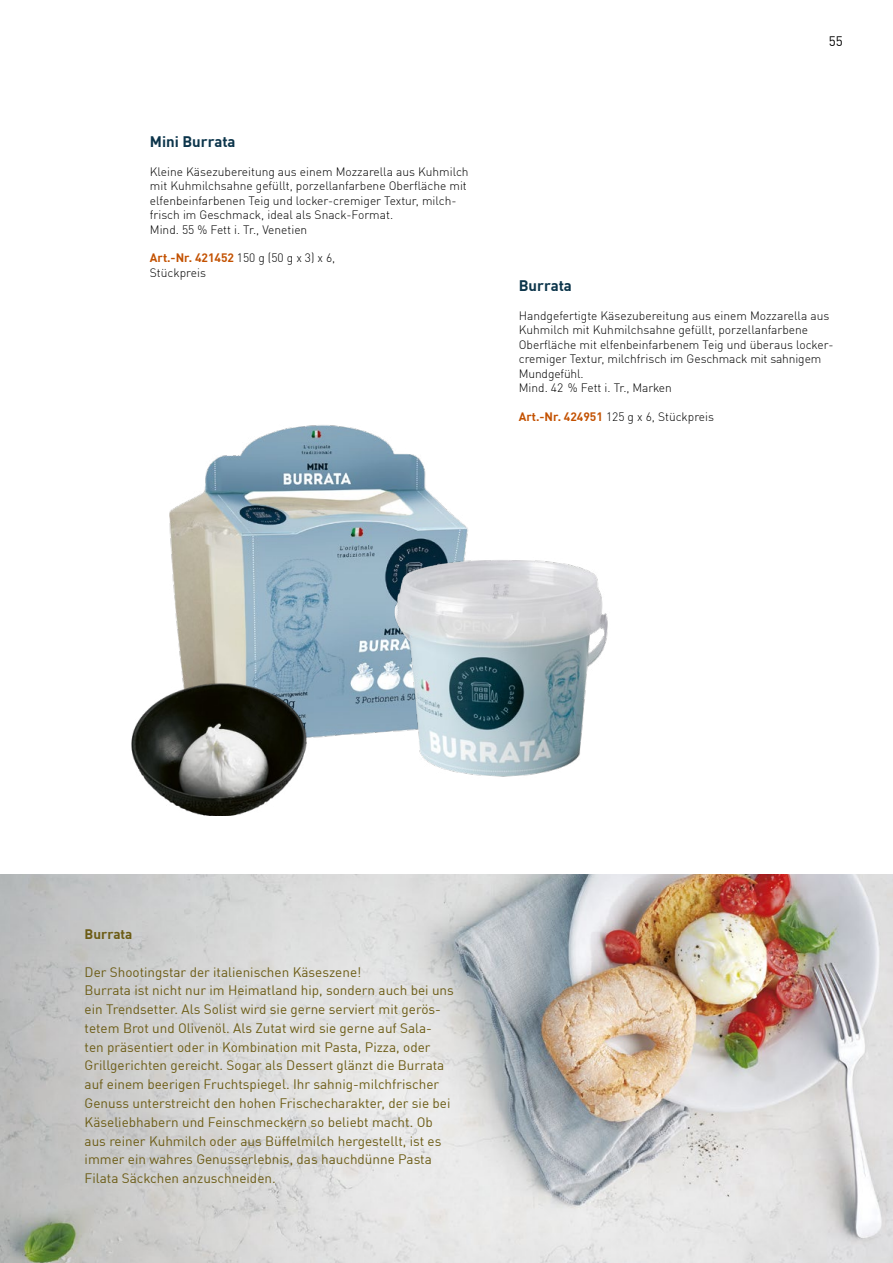
<style>
.page{position:relative;width:893px;height:1263px;background:#fff}
.page>*{position:absolute;margin:0;border:0;box-sizing:border-box;transform-origin:0 0}
.t1{font:700 15px "DIN Offc";color:#0c354b}
.t2{font:13.5px/18.8px "DIN Offc";color:#6c5c15}
.t3{font:700 13.5px "DIN Offc";color:#6c5c15}
.t4{font:13.5px "DIN Offc";color:#000}
.t5{font:300 12px/14.4px "DIN Offc";color:#000}
.s1{font-weight:700;color:#c35100}
</style>
<div class="page">
<img style="left:0;top:874px;width:893px;height:389px">
<img style="left:169px;top:425px;width:297px;height:313px">
<img style="left:354px;top:527px;width:254px;height:250px">
<img style="left:131px;top:680px;width:179px;height:135px">
<p class="t1" style="left:150px;top:132px;width:87px">Mini Burrata</p>
<p class="t5" style="left:150px;top:164px;width:320px">Kleine Käsezubereitung aus einem Mozzarella aus Kuhmilch mit Kuhmilchsahne gefüllt, porzellanfarbene Oberfläche mit elfenbeinfarbenen Teig und locker-cremiger Textur, milch&shy;frisch im Geschmack, ideal als Snack-Format.<br>Mind. 55 % Fett i. Tr., Venetien</p>
<p class="t5" style="left:150px;top:251px;width:187px"><span class="s1">Art.-Nr. 421452</span> 150 g (50 g x 3) x 6,<br>Stückpreis</p>
<p class="t4" style="left:829px;top:33px;width:16px">55</p>
<p class="t1" style="left:519px;top:276px;width:55px">Burrata</p>
<p class="t5" style="left:519px;top:308px;width:316px">Handgefertigte Käsezubereitung aus einem Mozzarella aus Kuhmilch mit Kuhmilchsahne gefüllt, porzellanfarbene Oberfläche mit elfenbeinfarbenem Teig und überaus locker&shy;cremiger Textur, milchfrisch im Geschmack mit sahnigem Mundgefühl.<br>Mind. 42 % Fett i. Tr., Marken</p>
<p class="t5" style="left:519px;top:409px;width:197px"><span class="s1">Art.-Nr. 424951</span> 125 g x 6, Stückpreis</p>
<p class="t3" style="left:85px;top:925px;width:49px">Burrata</p>
<p class="t2" style="left:85px;top:962px;width:371px">Der Shootingstar der italienischen Käseszene!<br>Burrata ist nicht nur im Heimatland hip, sondern auch bei uns ein Trendsetter. Als Solist wird sie gerne serviert mit gerös&shy;tetem Brot und Olivenöl. Als Zutat wird sie gerne auf Sala&shy;ten präsentiert oder in Kombination mit Pasta, Pizza, oder Grillgerichten gereicht. Sogar als Dessert glänzt die Burrata auf einem beerigen Fruchtspiegel. Ihr sahnig-milchfrischer Genuss unterstreicht den hohen Frischecharakter, der sie bei Käseliebhabern und Feinschmeckern so beliebt macht. Ob aus reiner Kuhmilch oder aus Büffelmilch hergestellt, ist es immer ein wahres Genusserlebnis, das hauchdünne Pasta Filata Säckchen anzuschneiden.</p>
</div>
